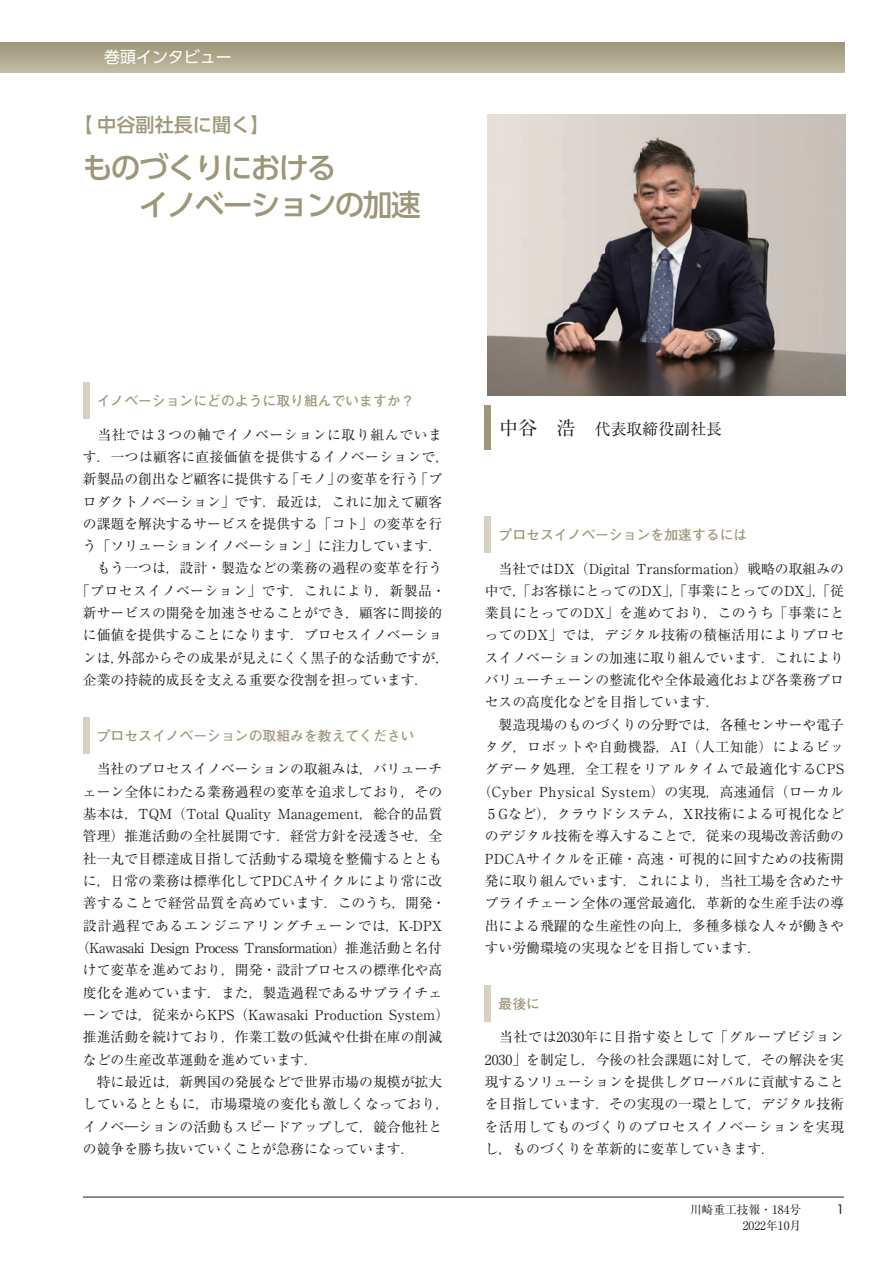
<style>
.page{position:relative;width:893px;height:1263px;background:#fff}
.page>*{position:absolute;margin:0;border:0;box-sizing:border-box;transform-origin:0 0}
.t1{font:500 29.7px/37.2px "UD Shin Go Pro";letter-spacing:-.06em;color:#9e9678}
.t2{font:500 19.2px "UD Shin Go Pro";color:#9e9678}
.t3{font:15.9px "Ryumin Pr 6";color:#231f20}
.t4{font:15.9px "UD Shin Go Pro";color:#fff}
.t5{font:13.8px/22.4px "Ryumin Pr 6";color:#231f20;text-align:justify}
.t6{font:13.8px "Ryumin Pr 6";letter-spacing:.02em;color:#231f20}
.t7{font:700 13.8px "Futo Go B101 Pr 6";color:#9e9678}
.t8{font:13.8px "Ryumin Pr 6";letter-spacing:.04em;color:#231f20}
.t9{font:13.8px "Ryumin Pr 6";letter-spacing:.045em;color:#231f20}
.t10{font:13.8px "Ryumin Pr 6";letter-spacing:-.05em;color:#231f20}
.t11{font:13.8px "Ryumin Pr 6";letter-spacing:.035em;color:#231f20}
.t12{font:13.8px "Ryumin Pr 6";letter-spacing:.025em;color:#231f20}
.t13{font:13.8px "Ryumin Pr 6";letter-spacing:.05em;color:#231f20}
.t14{font:500 12.75px "Futura Std";color:#231f20}
.t15{font:11.7px "Ryumin Pro";color:#231f20}
.s1{font-size:19.2px}
</style>
<div class="page">
<svg style="left:0;top:43px;width:844px;height:29px;background:#b0a88e"></svg>
<hr style="left:83px;top:1197px;width:761px;height:1px;background:#231f20">
<div style="left:83px;top:383px;width:6px;height:36px;background:#d6d1c0"></div>
<div style="left:83px;top:718px;width:6px;height:36px;background:#d6d1c0"></div>
<div style="left:485px;top:517px;width:6px;height:36px;background:#d6d1c0"></div>
<div style="left:485px;top:985px;width:6px;height:37px;background:#d6d1c0"></div>
<div style="left:485px;top:405px;width:6px;height:45px;background:#9e9678"></div>
<img style="left:488px;top:115px;width:357px;height:280px">
<p class="t4" style="left:104px;top:45px;width:129px">巻頭インタビュー</p>
<h2 class="t2" style="left:73px;top:109px;width:198px">【中谷副社長に聞く】</h2>
<h1 class="t1" style="left:83px;top:148px;width:339px">ものづくりにおける<br>　　イノベーションの加速</h1>
<p class="t7" style="left:97px;top:390px;width:319px">イノベーションにどのように取り組んでいますか？</p>
<p class="t9" style="left:83px;top:423px;width:361px">　当社では 3 つの軸でイノベーションに取り組んでいま</p>
<p class="t6" style="left:83px;top:446px;width:368px">す．一つは顧客に直接価値を提供するイノベーションで，</p>
<p class="t5" style="left:83px;top:467px;width:361px">新製品の創出など顧客に提供する「モノ」の変革を行う「プ</p>
<p class="t5" style="left:83px;top:489px;width:361px">ロダクトノベーション」です．最近は，これに加えて顧客</p>
<p class="t5" style="left:83px;top:512px;width:361px">の課題を解決するサービスを提供する「コト」の変革を行</p>
<p class="t5" style="left:83px;top:534px;width:361px">う「ソリューションイノベーション」に注力しています．</p>
<p class="t5" style="left:83px;top:556px;width:361px">　もう一つは，設計・製造などの業務の過程の変革を行う</p>
<p class="t11" style="left:76px;top:580px;width:371px">「プロセスイノベーション」です．これにより，新製品・</p>
<p class="t5" style="left:83px;top:601px;width:361px">新サービスの開発を加速させることができ，顧客に間接的</p>
<p class="t5" style="left:83px;top:623px;width:361px">に価値を提供することになります．プロセスイノベーショ</p>
<p class="t5" style="left:83px;top:646px;width:368px">ンは，外部からその成果が見えにくく黒子的な活動ですが，</p>
<p class="t5" style="left:83px;top:668px;width:347px">企業の持続的成長を支える重要な役割を担っています．</p>
<p class="t7" style="left:97px;top:725px;width:319px">プロセスイノベーションの取組みを教えてください</p>
<p class="t5" style="left:83px;top:757px;width:361px">　当社のプロセスイノベーションの取組みは，バリューチ</p>
<p class="t5" style="left:83px;top:780px;width:361px">ェーン全体にわたる業務過程の変革を追求しており，その</p>
<p class="t5" style="left:83px;top:802px;width:361px">基本は，TQM（Total Quality Management，総合的品質</p>
<p class="t5" style="left:83px;top:824px;width:361px">管理）推進活動の全社展開です．経営方針を浸透させ，全</p>
<p class="t5" style="left:83px;top:846px;width:361px">社一丸で目標達成目指して活動する環境を整備するととも</p>
<p class="t5" style="left:83px;top:869px;width:361px">に，日常の業務は標準化してPDCAサイクルにより常に改</p>
<p class="t12" style="left:83px;top:892px;width:364px">善することで経営品質を高めています．このうち，開発・</p>
<p class="t9" style="left:83px;top:914px;width:361px">設計過程であるエンジニアリングチェーンでは，K-DPX</p>
<p class="t10" style="left:76px;top:937px;width:368px">（Kawasaki Design Process Transformation）推進活動と名付</p>
<p class="t5" style="left:83px;top:958px;width:361px">けて変革を進めており，開発・設計プロセスの標準化や高</p>
<p class="t5" style="left:83px;top:980px;width:361px">度化を進めています．また，製造過程であるサプライチェ</p>
<p class="t5" style="left:83px;top:1003px;width:368px">ーンでは，従来からKPS（Kawasaki Production System）</p>
<p class="t5" style="left:83px;top:1025px;width:361px">推進活動を続けており，作業工数の低減や仕掛在庫の削減</p>
<p class="t5" style="left:83px;top:1047px;width:236px">などの生産改革運動を進めています．</p>
<p class="t5" style="left:83px;top:1070px;width:361px">　特に最近は，新興国の発展などで世界市場の規模が拡大</p>
<p class="t6" style="left:83px;top:1093px;width:368px">しているとともに，市場環境の変化も激しくなっており，</p>
<p class="t5" style="left:83px;top:1114px;width:361px">イノベ―ションの活動もスピードアップして，競合他社と</p>
<p class="t5" style="left:83px;top:1137px;width:333px">の競争を勝ち抜いていくことが急務になっています．</p>
<p class="t3" style="left:499px;top:416px;width:225px"><span class="s1">中谷　浩　</span>代表取締役副社長</p>
<p class="t7" style="left:499px;top:524px;width:250px">プロセスイノベーションを加速するには</p>
<p class="t5" style="left:485px;top:556px;width:361px">　当社ではDX（Digital Transformation）戦略の取組みの</p>
<p class="t5" style="left:485px;top:579px;width:361px">中で，「お客様にとってのDX」，「事業にとってのDX」，「従</p>
<p class="t6" style="left:485px;top:602px;width:361px">業員にとってのDX」を進めており，このうち「事業にと</p>
<p class="t6" style="left:485px;top:624px;width:361px">ってのDX」では，デジタル技術の積極活用によりプロセ</p>
<p class="t5" style="left:485px;top:646px;width:361px">スイノベーションの加速に取り組んでいます．これにより</p>
<p class="t5" style="left:485px;top:668px;width:361px">バリューチェーンの整流化や全体最適化および各業務プロ</p>
<p class="t5" style="left:485px;top:690px;width:236px">セスの高度化などを目指しています．</p>
<p class="t5" style="left:485px;top:713px;width:361px">　製造現場のものづくりの分野では，各種センサーや電子</p>
<p class="t8" style="left:485px;top:736px;width:361px">タグ，ロボットや自動機器，AI（人工知能）によるビッ</p>
<p class="t13" style="left:485px;top:758px;width:361px">グデータ処理，全工程をリアルタイムで最適化するCPS</p>
<p class="t8" style="left:478px;top:781px;width:368px">（Cyber Physical System）の実現，高速通信（ローカル</p>
<p class="t5" style="left:488px;top:802px;width:357px">5 Gなど），クラウドシステム，XR技術による可視化など</p>
<p class="t5" style="left:485px;top:824px;width:361px">のデジタル技術を導入することで，従来の現場改善活動の</p>
<p class="t5" style="left:485px;top:846px;width:361px">PDCAサイクルを正確・高速・可視的に回すための技術開</p>
<p class="t5" style="left:485px;top:869px;width:361px">発に取り組んでいます．これにより，当社工場を含めたサ</p>
<p class="t5" style="left:485px;top:891px;width:361px">プライチェーン全体の運営最適化，革新的な生産手法の導</p>
<p class="t5" style="left:485px;top:913px;width:361px">出による飛躍的な生産性の向上，多種多様な人々が働きや</p>
<p class="t5" style="left:485px;top:936px;width:278px">すい労働環境の実現などを目指しています．</p>
<p class="t7" style="left:499px;top:992px;width:43px">最後に</p>
<p class="t5" style="left:485px;top:1025px;width:361px">　当社では2030年に目指す姿として「グループビジョン2030」を制定し，今後の社会課題に対して，その解決を実現するソリューションを提供しグローバルに貢献することを目指しています．その実現の一環として，デジタル技術を活用してものづくりのプロセスイノベーションを実現し，ものづくりを革新的に変革していきます．</p>
<p class="t15" style="left:690px;top:1200px;width:113px">川崎重工技報・184号</p>
<p class="t14" style="left:837px;top:1201px;width:9px">1</p>
<p class="t15" style="left:743px;top:1216px;width:60px">2022年10月</p>
</div>
